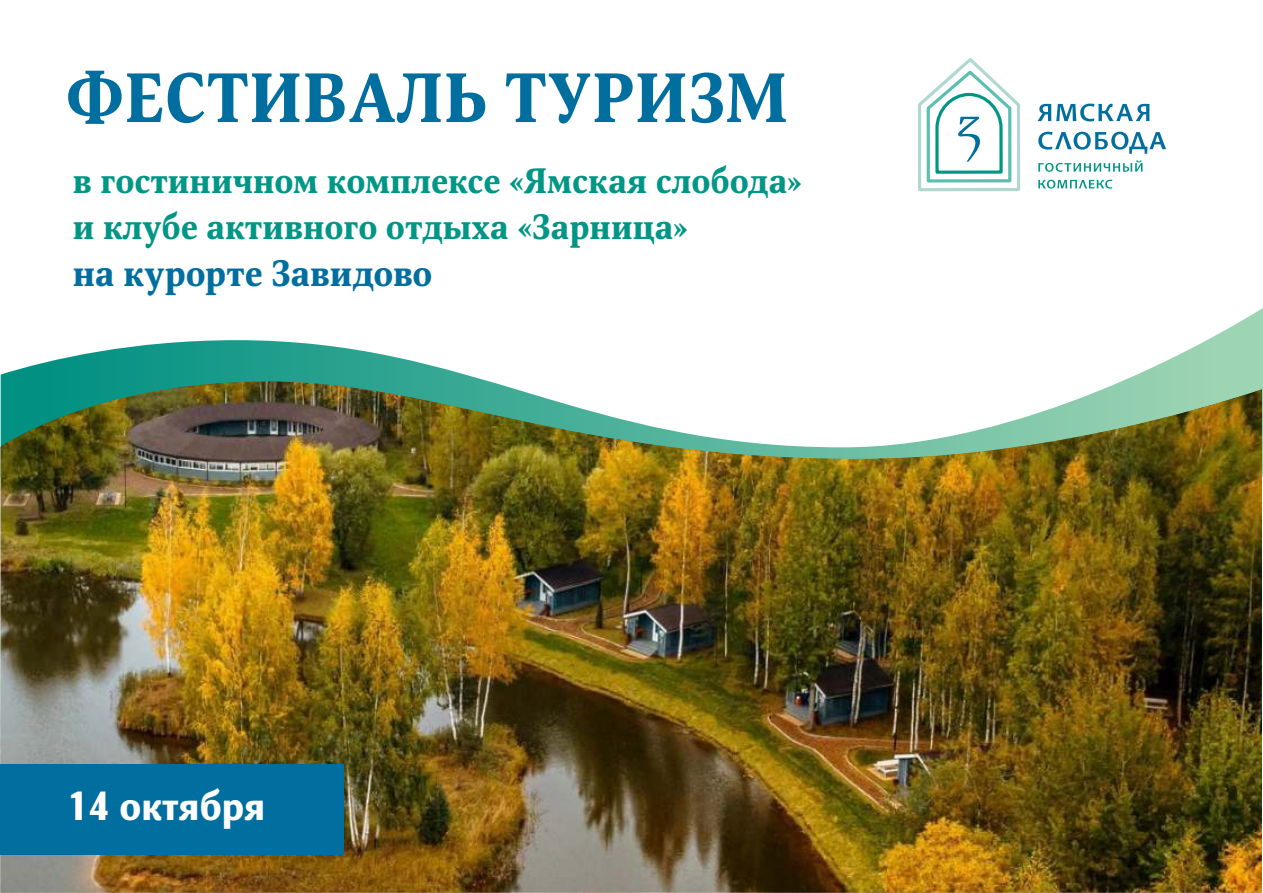
<style>
.page{position:relative;width:1263px;height:893px;background:#fff}
.page>*{position:absolute;margin:0;border:0;box-sizing:border-box;transform-origin:0 0}
.t1{font:900 67.5px "Orbi";letter-spacing:.015em;color:#006e9f}
.t2{font:900 39.45px "Orbi Sans";letter-spacing:-.01em;color:#fefefe}
.t3{font:900 35.7px "Orbi";color:#006e9f}
.t4{font:900 34.2px/46.3px "Orbi";color:#009685}
</style>
<div class="page">
<svg style="left:1px;top:308px;width:1262px;height:169px"></svg>
<svg style="left:1037px;top:104px;width:112px;height:17px"></svg>
<svg style="left:1038px;top:132px;width:128px;height:22px"></svg>
<svg style="left:1038px;top:160px;width:104px;height:12px"></svg>
<svg style="left:1038px;top:180px;width:74px;height:9px"></svg>
<svg style="left:918px;top:58px;width:103px;height:134px"></svg>
<img style="left:0;top:381px;width:1262px;height:512px">
<div style="left:0;top:764px;width:344px;height:90px;background:#006e9f"></div>
<h1 class="t1" style="left:66px;top:72px;width:724px">ФЕСТИВАЛЬ ТУРИЗМ</h1>
<p class="t4" style="left:73px;top:162px;width:730px">в гостиничном комплексе «Ямская слобода» и клубе активного отдыха «Зарница»</p>
<p class="t3" style="left:73px;top:259px;width:361px">на курорте Завидово</p>
<p class="t2" style="left:68px;top:790px;width:199px">14 октября</p>
</div>
